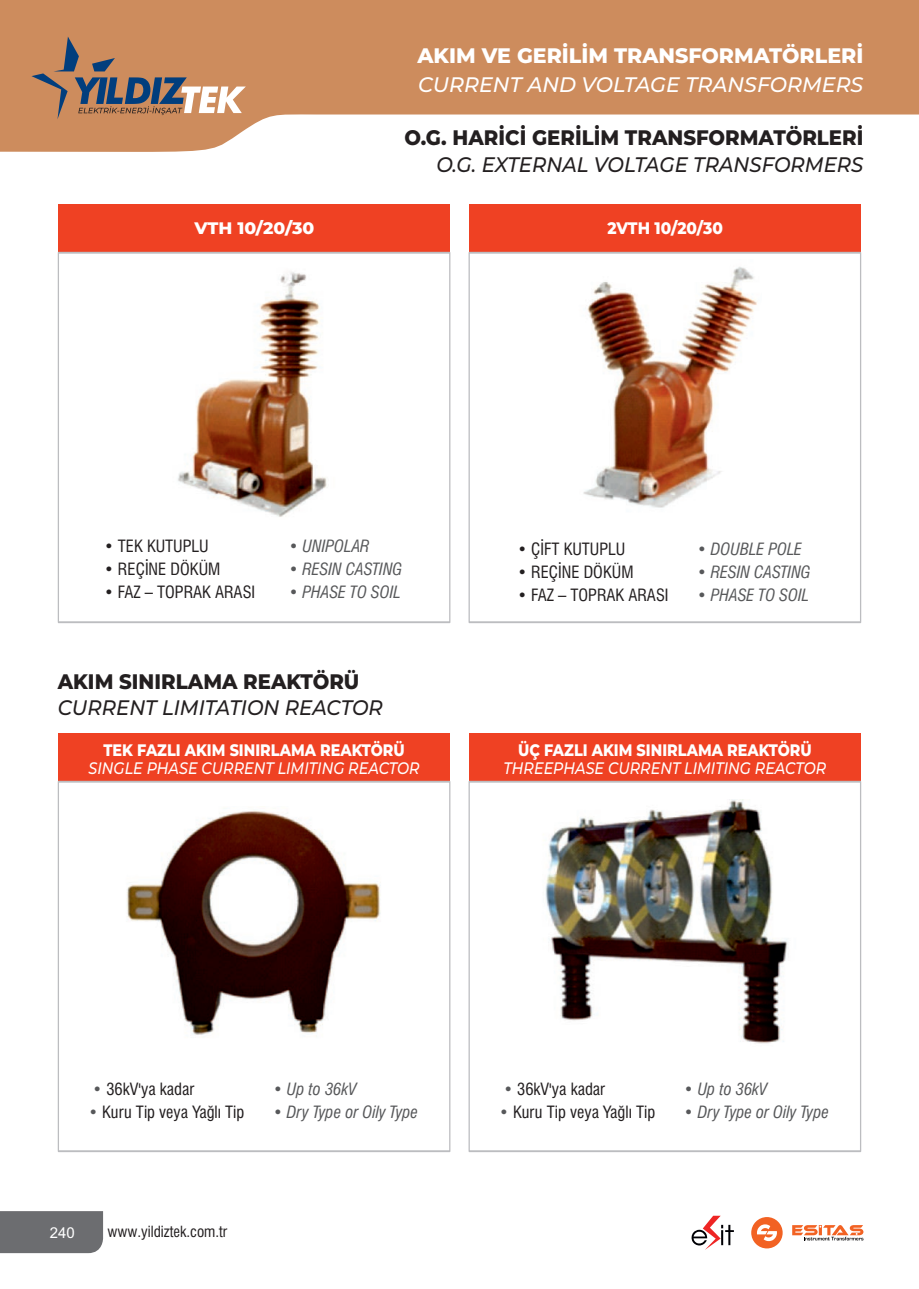
<style>
.page{position:relative;width:919px;height:1289px;background:#fff}
.page>*{position:absolute;margin:0;border:0;box-sizing:border-box;transform-origin:0 0}
.t1{font:800 21px "Montserrat";color:#231f20;scale:.94 1}
.t2{font:italic 500 21px "Montserrat";color:#231f20;scale:.94 1}
.t3{font:800 21px "Montserrat";color:#fff}
.t4{font:italic 500 21px "Montserrat";color:#fff}
.t5{font:italic 500 16.65px "Montserrat";color:#fff;scale:.86 1}
.t6{font:800 16.65px "Montserrat";color:#fff;scale:.86 1}
.t7{font:800 16.65px "Montserrat";color:#fff;scale:.92 1}
.t8{font:800 16.65px "Montserrat";color:#fff;scale:1.04 1}
.t9{font:condensed 16.5px "Swiss 721 BT";color:#231f20}
.t10{font:italic condensed 16.5px "Swiss 721 BT";color:#57585a}
.t11{font:condensed 15px "Swiss 721 BT";color:#231f20}
.t12{font:15px "Arial";color:#fff}
.s1{font-style:italic;color:#57585a}
</style>
<div class="page">
<svg style="left:0;top:0;width:918px;height:152px;fill:#cd8c5d"></svg>
<div style="left:0;top:1211px;width:103px;height:42px;background:#6c6d70"></div>
<svg style="left:31px;top:37px;width:215px;height:82px;background:#b18669"></svg>
<svg style="left:691px;top:1215px;width:42px;height:34px"></svg>
<svg style="left:749px;top:1215px;width:34px;height:34px"></svg>
<div style="left:751px;top:1216px;width:31px;height:32px;background:#f26223;border-radius:50%"></div>
<svg style="left:757px;top:1224px;width:19px;height:16px"></svg>
<svg style="left:792px;top:1225px;width:71px;height:15px"></svg>
<div style="left:58px;top:204px;width:392px;height:49px;background:#ef4123"></div>
<div style="left:58px;top:252px;width:392px;height:371px;border:2px solid #bcbdc0"></div>
<div style="left:469px;top:204px;width:391px;height:49px;background:#ef4123"></div>
<div style="left:468px;top:252px;width:393px;height:371px;border:2px solid #bcbdc0"></div>
<div style="left:58px;top:732px;width:392px;height:49px;background:#ef4123"></div>
<div style="left:58px;top:781px;width:392px;height:370px;border:2px solid #bcbdc0"></div>
<div style="left:469px;top:732px;width:391px;height:49px;background:#ef4123"></div>
<div style="left:468px;top:781px;width:393px;height:370px;border:2px solid #bcbdc0"></div>
<img style="left:583px;top:267px;width:174px;height:241px">
<img style="left:178px;top:272px;width:149px;height:245px">
<img style="left:127px;top:811px;width:254px;height:224px">
<img style="left:545px;top:799px;width:243px;height:245px">
<p class="t3" style="left:417px;top:43px;width:447px">AKIM VE GERİLİM TRANSFORMATÖRLERİ</p>
<p class="t4" style="left:418px;top:72px;width:447px">CURRENT AND VOLTAGE TRANSFORMERS</p>
<p class="t1" style="left:404px;top:125px;width:489px">O.G. HARİCİ GERİLİM TRANSFORMATÖRLERİ</p>
<p class="t2" style="left:436px;top:151px;width:455px">O.G. EXTERNAL VOLTAGE TRANSFORMERS</p>
<p class="t8" style="left:194px;top:218px;width:117px">VTH 10/20/30</p>
<p class="t7" style="left:607px;top:218px;width:127px">2VTH 10/20/30</p>
<p class="t9" style="left:104px;top:539px;width:106px">• TEK KUTUPLU</p>
<p class="t9" style="left:104px;top:562px;width:118px">• REÇİNE DÖKÜM</p>
<p class="t9" style="left:104px;top:585px;width:152px">• FAZ – TOPRAK ARASI</p>
<p class="t10" style="left:289px;top:539px;width:82px">• UNIPOLAR</p>
<p class="t10" style="left:289px;top:562px;width:115px">• RESIN CASTING</p>
<p class="t10" style="left:289px;top:585px;width:113px">• PHASE TO SOIL</p>
<p class="t1" style="left:58px;top:669px;width:322px">AKIM SINIRLAMA REAKTÖRÜ</p>
<p class="t2" style="left:58px;top:695px;width:347px">CURRENT LIMITATION REACTOR</p>
<p class="t6" style="left:103px;top:739px;width:352px">TEK FAZLI AKIM SINIRLAMA REAKTÖRÜ</p>
<p class="t5" style="left:89px;top:757px;width:386px">SINGLE PHASE CURRENT LIMITING REACTOR</p>
<p class="t9" style="left:517px;top:542px;width:109px">• ÇİFT KUTUPLU</p>
<p class="t9" style="left:517px;top:565px;width:118px">• REÇİNE DÖKÜM</p>
<p class="t9" style="left:517px;top:589px;width:152px">• FAZ – TOPRAK ARASI</p>
<p class="t10" style="left:697px;top:542px;width:106px">• DOUBLE POLE</p>
<p class="t10" style="left:697px;top:565px;width:115px">• RESIN CASTING</p>
<p class="t10" style="left:697px;top:589px;width:113px">• PHASE TO SOIL</p>
<p class="t6" style="left:518px;top:739px;width:343px">ÜÇ FAZLI AKIM SINIRLAMA REAKTÖRÜ</p>
<p class="t5" style="left:503px;top:757px;width:377px">THREEPHASE CURRENT LIMITING REACTOR</p>
<p class="t9" style="left:92px;top:1082px;width:103px"><span class="s1">•</span> 36kV'ya kadar</p>
<p class="t9" style="left:88px;top:1105px;width:157px"><span class="s1">•</span> Kuru Tip veya Yağlı Tip</p>
<p class="t10" style="left:273px;top:1082px;width:85px">• Up to 36kV</p>
<p class="t10" style="left:273px;top:1105px;width:147px">• Dry Type or Oily Type</p>
<p class="t12" style="left:50px;top:1227px;width:27px">240</p>
<p class="t11" style="left:107px;top:1225px;width:121px">www.yildiztek.com.tr</p>
<p class="t9" style="left:503px;top:1082px;width:103px"><span class="s1">•</span> 36kV'ya kadar</p>
<p class="t9" style="left:499px;top:1105px;width:157px"><span class="s1">•</span> Kuru Tip veya Yağlı Tip</p>
<p class="t10" style="left:683px;top:1082px;width:85px">• Up to 36kV</p>
<p class="t10" style="left:683px;top:1105px;width:147px">• Dry Type or Oily Type</p>
</div>
